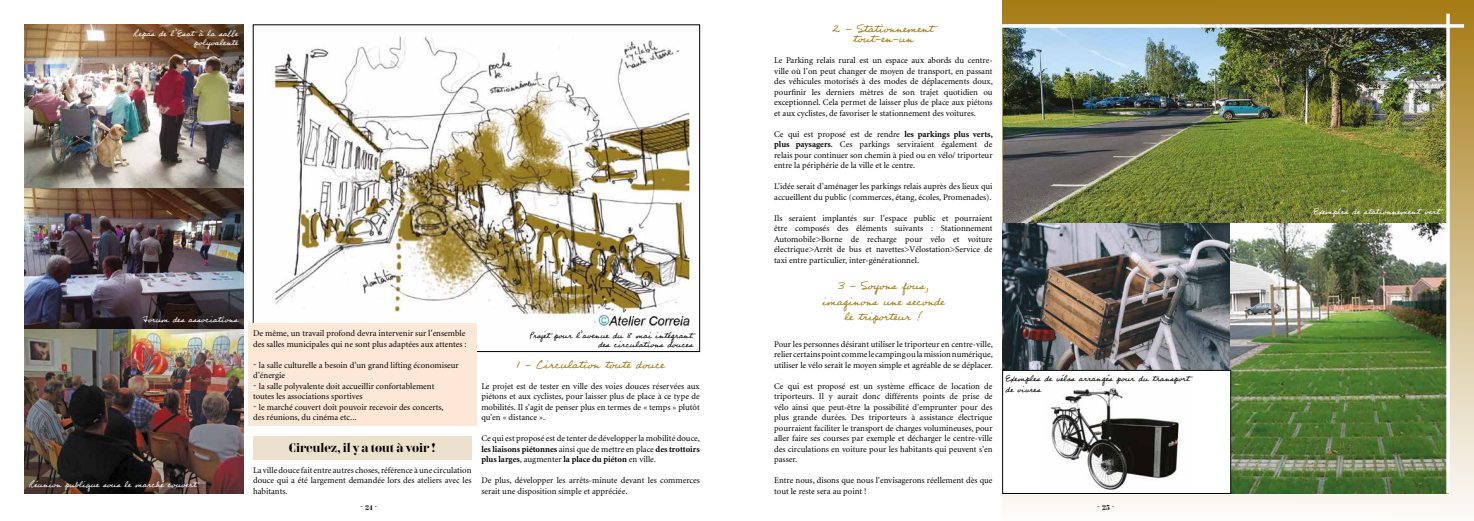
<style>
.page{position:relative;width:1474px;height:521px;background:#fff}
.page>*{position:absolute;margin:0;border:0;box-sizing:border-box;transform-origin:0 0}
.t1{font:14px/15.8px "Professor";color:#a57a13;text-align:center}
.t2{font:700 12.25px "Carina Pro";color:#000}
.t3{font:10.5px/8.8px "Professor";color:#fff;text-align:right}
.t4{font:10.5px/10.5px "Professor";color:#000}
.t5{font:10.5px "Gloss Drop";color:#000}
.t6{font:8.75px/10.5px "Minion";color:#000;text-align:justify}
.s1{font-family:"Gloss Drop";font-size:13.12px}
.s2{font-family:"Carina Pro";font-weight:700;font-size:7px}
.s3{font-weight:700}
</style>
<div class="page">
<img style="left:255px;top:36px;width:440px;height:303px">
<div style="left:248px;top:324px;width:228px;height:102px;background:#fde7d7"></div>
<div style="left:253px;top:436px;width:218px;height:23px;background:#ece1cd"></div>
<div style="left:1002px;top:0;width:471px;height:521px;background:linear-gradient(to bottom,#a57b14,#fdfcfa)"></div>
<img style="left:1002px;top:222px;width:228px;height:148px">
<img style="left:1230px;top:222px;width:216px;height:271px">
<img style="left:1003px;top:28px;width:443px;height:194px">
<hr style="left:1446px;top:14px;width:3px;height:479px;background:#fff">
<img style="left:25px;top:25px;width:218px;height:469px">
<svg style="left:1002px;top:24px;width:461px;height:4px"></svg>
<div style="left:1002px;top:370px;width:228px;height:123px;background:#fff"></div>
<img style="left:1051px;top:388px;width:128px;height:102px">
<div style="left:1002px;top:370px;width:228px;height:123px;border:1px solid #000"></div>
<p class="t3" style="left:133px;top:28px;width:107px">Repas de l’Esat à la salle polyvalente</p>
<p class="t3" style="left:143px;top:314px;width:97px">Forum des associations</p>
<p class="t3" style="left:29px;top:479px;width:169px">Réunion publique sous le marché couvert</p>
<p class="t6" style="left:253px;top:328px;width:215px">De même, un travail profond devra intervenir sur l’ensemble des salles municipales qui ne sont plus adaptées aux attentes :</p>
<p class="t6" style="left:253px;top:360px;width:207px"><span class="s1">-</span> la salle culturelle a besoin d’un grand lifting économiseur d’énergie</p>
<p class="t6" style="left:253px;top:381px;width:183px"><span class="s1">-</span> la salle polyvalente doit accueillir confortablement toutes les associations sportives</p>
<p class="t6" style="left:253px;top:402px;width:192px"><span class="s1">-</span> le marché couvert doit pouvoir recevoir des concerts, des réunions, du cinéma etc...</p>
<h2 class="t2" style="left:289px;top:438px;width:148px">Circulez, il y a tout à voir !</h2>
<p class="t6" style="left:253px;top:465px;width:220px">La ville douce fait entre autres choses, référence à une circulation douce qui a été largement demandée lors des ateliers avec les habitants.</p>
<p class="t5" style="left:360px;top:500px;width:19px">-<span class="s2">24</span>-</p>
<p class="t4" style="left:530px;top:330px;width:165px;line-height:8.8px;text-align:right">Projet pour l’avenue du 8 mai intégrant des circulations douces</p>
<h1 class="t1" style="left:516px;top:355px;width:150px">1 - Circulation toute douce</h1>
<p class="t6" style="left:481px;top:381px;width:220px">Le projet est de tester en ville des voies douces réservées aux piétons et aux cyclistes, pour laisser plus de place à ce type de mobilités. Il s’agit de penser plus en termes de « temps » plutôt qu’en « distance ».</p>
<p class="t6" style="left:481px;top:433px;width:220px">Ce qui est proposé est de tenter de développer la mobilité douce, <span class="s3">les liaisons piétonnes</span> ainsi que de mettre en place <span class="s3">des trottoirs plus larges</span>, augmenter <span class="s3">la place du piéton</span> en ville.</p>
<p class="t6" style="left:481px;top:475px;width:220px">De plus, développer les arrêts-minute devant les commerces serait une disposition simple et appréciée.</p>
<h1 class="t1" style="left:832px;top:21px;width:102px;line-height:10.5px">2 - Stationnement tout-en-un</h1>
<p class="t6" style="left:774px;top:55px;width:220px">Le Parking relais rural est un espace aux abords du centre&shy;ville où l’on peut changer de moyen de transport, en passant des véhicules motorisés à des modes de déplacements doux, pourfinir les derniers mètres de son trajet quotidien ou exceptionnel. Cela permet de laisser plus de place aux piétons et aux cyclistes, de favoriser le stationnement des voitures.</p>
<p class="t6" style="left:774px;top:129px;width:220px">Ce qui est proposé est de rendre <span class="s3">les parkings plus verts, plus paysagers</span>. Ces parkings serviraient également de relais pour continuer son chemin à pied ou en vélo/ triporteur entre la périphérie de la ville et le centre.</p>
<p class="t6" style="left:774px;top:181px;width:220px">L’idée serait d’aménager les parkings relais auprès des lieux qui accueillent du public (commerces, étang, écoles, Promenades).</p>
<p class="t6" style="left:774px;top:213px;width:220px">Ils seraient implantés sur l’espace public et pourraient être composés des éléments suivants : Stationnement Automobile&gt;Borne de recharge pour vélo et voiture électrique&gt;Arrêt de bus et navettes&gt;Vélostation&gt;Service de taxi entre particulier, inter-générationnel.</p>
<h1 class="t1" style="left:822px;top:276px;width:124px">3 - Soyons fous, imaginons une seconde le triporteur !</h1>
<p class="t6" style="left:774px;top:339px;width:220px">Pour les personnes désirant utiliser le triporteur en centre-ville, relier certains point comme le camping ou la mission numérique, utiliser le vélo serait le moyen simple et agréable de se déplacer.</p>
<p class="t6" style="left:774px;top:381px;width:220px">Ce qui est proposé est un système efficace de location de triporteurs. Il y aurait donc différents points de prise de vélo ainsi que peut-être la possibilité d’emprunter pour des plus grande durées. Des triporteurs à assistance électrique pourraient faciliter le transport de charges volumineuses, pour aller faire ses courses par exemple et décharger le centre-ville des circulations en voiture pour les habitants qui peuvent s’en passer.</p>
<p class="t6" style="left:774px;top:475px;width:220px">Entre nous, disons que nous l’envisagerons réellement dès que tout le reste sera au point !</p>
<p class="t4" style="left:1005px;top:372px;width:185px">Exemples de vélos arrangés pour du transport de vivres</p>
<p class="t5" style="left:1097px;top:500px;width:19px">-<span class="s2">25</span>-</p>
<p class="t3" style="left:1313px;top:206px;width:128px">Exemples de stationnement vert</p>
</div>
